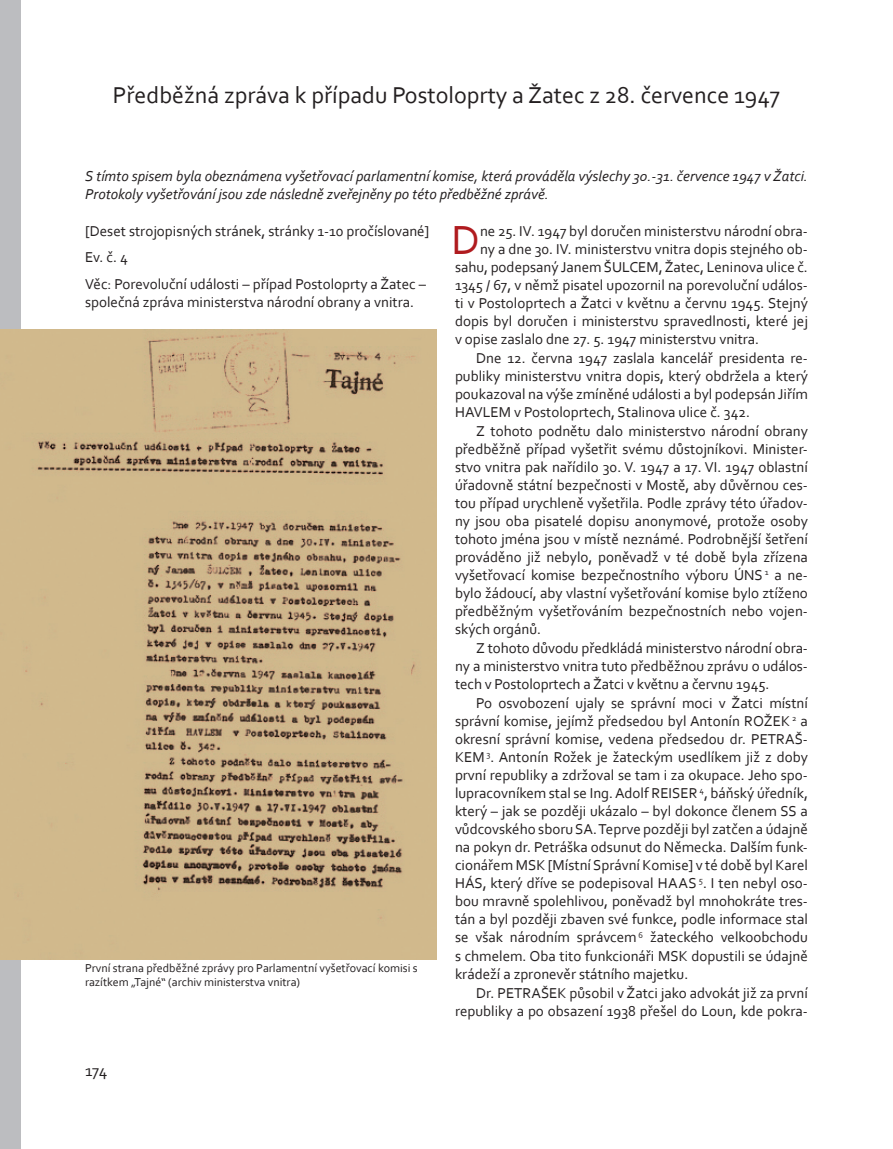
<style>
.page{position:relative;width:893px;height:1149px;background:#fff}
.page>*{position:absolute;margin:0;border:0;box-sizing:border-box;transform-origin:0 0}
._10_Initiale{font:42.6px "Corbel";color:#b01b1f}
.Überschrift_16_zentr{font:24px "Corbel";color:#231f20}
.t1{font:16.5px "Corbel";color:#231f20}
._10_Einz{font:15px/18px "Corbel";color:#231f20;text-align:justify}
._10_Initiale-2{font:15px "Corbel";color:#231f20}
._10_kursiv{font:italic 15px/18px "Corbel";color:#231f20}
._10_links{font:15px/18px "Corbel";color:#231f20}
.Bildlegende_CZ{font:12px/13.5px "Corbel";color:#231f20}
</style>
<div class="page">
<div style="left:0;top:0;width:21px;height:1148px;background:#bcbdc0"></div>
<img style="left:0;top:329px;width:437px;height:629px">
<p class="Überschrift_16_zentr" style="left:113px;top:80px;width:669px">Předběžná zpráva k případu Postoloprty a Žatec z 28. července 1947</p>
<p class="_10_kursiv" style="left:85px;top:166px;width:724px">S tímto spisem byla obeznámena vyšetřovací parlamentní komise, která prováděla výslechy 30.-31. července 1947 v Žatci.<br>Protokoly vyšetřování jsou zde následně zveřejněny po této předběžné zprávě.</p>
<p class="_10_Initiale" style="left:451px;top:213px;width:30px">D</p>
<p class="_10_Initiale-2" style="left:480px;top:221px;width:329px">ne 25. IV. 1947 byl doručen ministerstvu národní obra-</p>
<p class="_10_links" style="left:85px;top:221px;width:346px">[Deset strojopisných stránek, stránky 1-10 pročíslované]</p>
<p class="_10_links" style="left:85px;top:248px;width:44px">Ev. č. 4</p>
<p class="_10_links" style="left:85px;top:274px;width:343px">Věc: Porevoluční události – případ Postoloprty a Žatec – společná zpráva ministerstva národní obrany a vnitra.</p>
<p class="_10_Initiale-2" style="left:480px;top:239px;width:329px">ny a dne 30. IV. ministerstvu vnitra dopis stejného ob-</p>
<p class="_10_Initiale-2" style="left:455px;top:257px;width:354px">sahu, podepsaný Janem ŠULCEM, Žatec, Leninova ulice č.</p>
<p class="_10_Initiale-2" style="left:455px;top:275px;width:354px">1345 / 67, v němž pisatel upozornil na porevoluční událos-</p>
<p class="_10_Initiale-2" style="left:455px;top:293px;width:354px">ti v Postoloprtech a Žatci v květnu a červnu 1945. Stejný</p>
<p class="_10_Initiale-2" style="left:455px;top:311px;width:354px">dopis byl doručen i ministerstvu spravedlnosti, které jej</p>
<p class="_10_Initiale-2" style="left:455px;top:329px;width:306px">v opise zaslalo dne 27. 5. 1947 ministerstvu vnitra.</p>
<p class="_10_Einz" style="left:455px;top:348px;width:354px;text-indent:21px">Dne 12. června 1947 zaslala kancelář presidenta re&shy;publiky ministerstvu vnitra dopis, který obdržela a který poukazoval na výše zmíněné události a byl podepsán Jiřím HAVLEM v Postoloprtech, Stalinova ulice č. 342.</p>
<p class="_10_Einz" style="left:455px;top:421px;width:354px;text-indent:21px">Z tohoto podnětu dalo ministerstvo národní obrany předběžně případ vyšetřit svému důstojníkovi. Minister&shy;stvo vnitra pak nařídilo 30. V. 1947 a 17. VI. 1947 oblastní úřadovně státní bezpečnosti v Mostě, aby důvěrnou ces&shy;tou případ urychleně vyšetřila. Podle zprávy této úřadov&shy;ny jsou oba pisatelé dopisu anonymové, protože osoby tohoto jména jsou v místě neznámé. Podrobnější šetření prováděno již nebylo, poněvadž v té době byla zřízena vyšetřovací komise bezpečnostního výboru ÚNS <sup>1</sup> a ne&shy;bylo žádoucí, aby vlastní vyšetřování komise bylo ztíženo předběžným vyšetřováním bezpečnostních nebo vojen&shy;ských orgánů.</p>
<p class="_10_Einz" style="left:455px;top:638px;width:354px;text-indent:21px">Z tohoto důvodu předkládá ministerstvo národní obra&shy;ny a ministerstvo vnitra tuto předběžnou zprávu o událos&shy;tech v Postoloprtech a Žatci v květnu a červnu 1945.</p>
<p class="_10_Einz" style="left:455px;top:693px;width:354px;text-indent:21px">Po osvobození ujaly se správní moci v Žatci místní správní komise, jejímž předsedou byl Antonín ROŽEK <sup>2</sup> a okresní správní komise, vedena předsedou dr. PETRAŠ-KEM <sup>3</sup>. Antonín Rožek je žateckým usedlíkem již z doby první republiky a zdržoval se tam i za okupace. Jeho spo&shy;lupracovníkem stal se Ing. Adolf REISER <sup>4</sup>, báňský úředník, který – jak se později ukázalo – byl dokonce členem SS a vůdcovského sboru SA. Teprve později byl zatčen a údajně na pokyn dr. Petráška odsunut do Německa. Dalším funk&shy;cionářem MSK [Místní Správní Komise] v té době byl Karel HÁS, který dříve se podepisoval HAAS <sup>5</sup>. I ten nebyl oso&shy;bou mravně spolehlivou, poněvadž byl mnohokráte tres&shy;tán a byl později zbaven své funkce, podle informace stal se však národním správcem <sup>6</sup> žateckého velkoobchodu s chmelem. Oba tito funkcionáři MSK dopustili se údajně krádeží a zpronevěr státního majetku.</p>
<p class="_10_Einz" style="left:455px;top:982px;width:354px;text-align:right">Dr. PETRAŠEK působil v Žatci jako advokát již za první republiky a po obsazení 1938 přešel do Loun, kde pokra-</p>
<p class="Bildlegende_CZ" style="left:85px;top:961px;width:334px">První strana předběžné zprávy pro Parlamentní vyšetřovací komisi s razítkem „Tajné“ (archiv ministerstva vnitra)</p>
<p class="t1" style="left:85px;top:1060px;width:24px">174</p>
</div>
